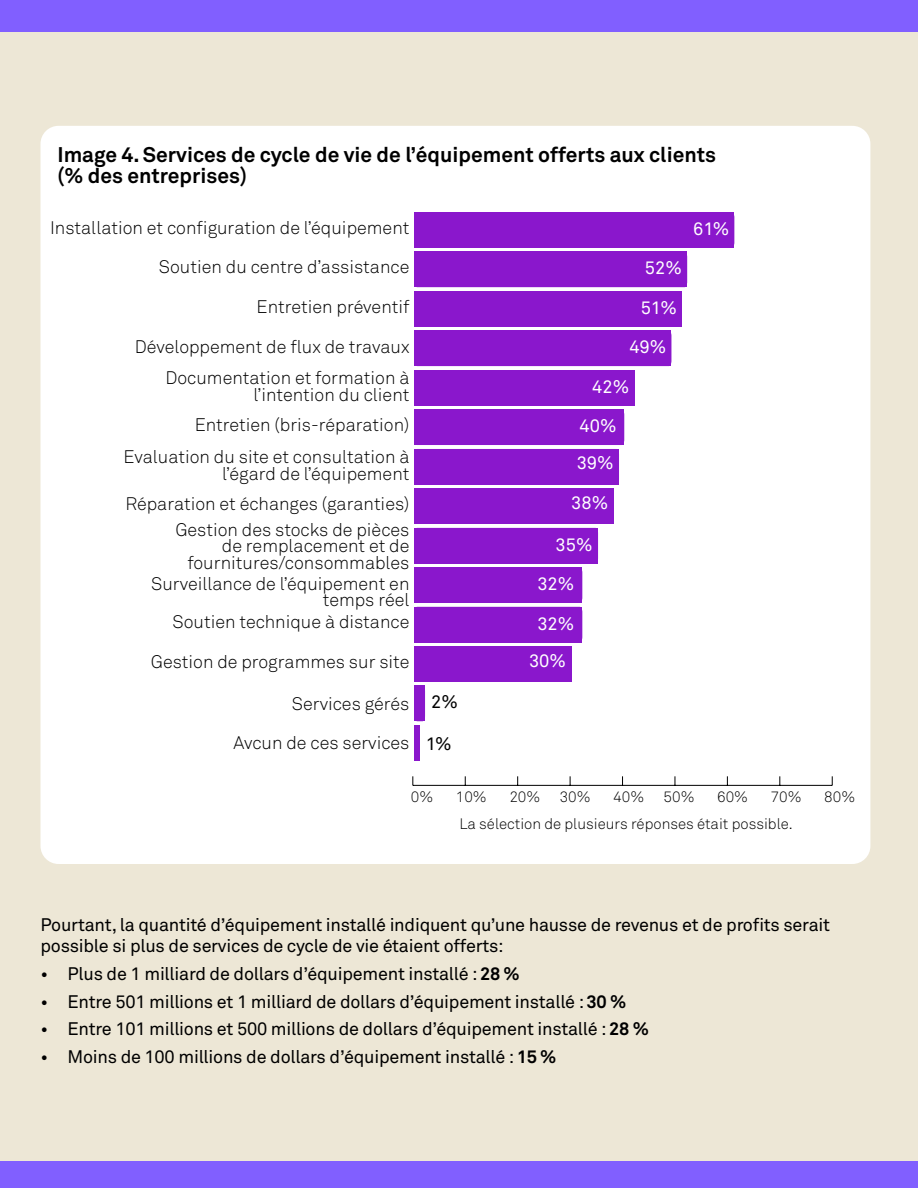
<style>
.page{position:relative;width:918px;height:1188px;background:#fff}
.page>*{position:absolute;margin:0;border:0;box-sizing:border-box;transform-origin:0 0}
.t1{font:700 21px/21px "Akkurat Pro";color:#000}
.t2{font:300 18px/16.5px "Akkurat Pro";color:#000;text-align:right}
.t3{font:18px/21px "Akkurat Pro";letter-spacing:-.015em;color:#000}
.t4{font:18px/39.5px "Akkurat Pro";color:#fff}
.t5{font:300 15px "Akkurat Pro";color:#000}
.s1{font-weight:700}
</style>
<div class="page">
<div style="left:0;top:31px;width:918px;height:1157px;background:#ede7d6"></div>
<div style="left:0;top:1161px;width:918px;height:27px;background:#815fff"></div>
<div style="left:0;top:0;width:918px;height:31px;background:#815fff"></div>
<div style="left:40px;top:126px;width:830px;height:738px;background:#fff;border-radius:18px"></div>
<hr style="left:413px;top:785px;width:419px;height:1px;background:#000">
<svg style="left:414px;top:212px;width:274px;height:510px"></svg>
<div style="left:415px;top:212px;width:319px;height:36px;background:#8a17cc"></div>
<div style="left:415px;top:331px;width:256px;height:35px;background:#8a17cc"></div>
<div style="left:415px;top:252px;width:272px;height:35px;background:#8a17cc"></div>
<div style="left:415px;top:370px;width:220px;height:36px;background:#8a17cc"></div>
<div style="left:415px;top:291px;width:267px;height:36px;background:#8a17cc"></div>
<div style="left:415px;top:409px;width:209px;height:36px;background:#8a17cc"></div>
<div style="left:415px;top:449px;width:204px;height:35px;background:#8a17cc"></div>
<div style="left:415px;top:528px;width:183px;height:35px;background:#8a17cc"></div>
<div style="left:415px;top:607px;width:167px;height:35px;background:#8a17cc"></div>
<div style="left:415px;top:488px;width:199px;height:36px;background:#8a17cc"></div>
<div style="left:415px;top:567px;width:167px;height:36px;background:#8a17cc"></div>
<div style="left:415px;top:646px;width:157px;height:36px;background:#8a17cc"></div>
<div style="left:415px;top:686px;width:10px;height:35px;background:#8a17cc"></div>
<div style="left:414px;top:725px;width:6px;height:36px;background:#8a17cc"></div>
<p class="t1" style="left:57px;top:144px;width:660px">Image 4. Services de cycle de vie de l’équipement offerts aux clients (% des entreprises)</p>
<p class="t2" style="left:50px;top:220px;width:361px">Installation et configuration de l’équipement</p>
<p class="t2" style="left:159px;top:258px;width:252px">Soutien du centre d’assistance</p>
<p class="t2" style="left:257px;top:298px;width:154px">Entretien préventif</p>
<p class="t2" style="left:135px;top:338px;width:276px">Développement de flux de travaux</p>
<p class="t2" style="left:165px;top:370px;width:246px">Documentation et formation à l’intention du client</p>
<p class="t2" style="left:195px;top:417px;width:216px">Entretien (bris-réparation)</p>
<p class="t2" style="left:123px;top:449px;width:288px">Evaluation du site et consultation à l’égard de l’équipement</p>
<p class="t2" style="left:125px;top:495px;width:286px">Réparation et échanges (garanties)</p>
<p class="t2" style="left:175px;top:521px;width:236px">Gestion des stocks de pièces de remplacement et de fournitures/consommables</p>
<p class="t2" style="left:151px;top:575px;width:260px">Surveillance de l’équipement en temps réel</p>
<p class="t2" style="left:173px;top:614px;width:238px">Soutien technique à distance</p>
<p class="t2" style="left:151px;top:654px;width:260px">Gestion de programmes sur site</p>
<p class="t2" style="left:292px;top:695px;width:119px">Services gérés</p>
<p class="t2" style="left:233px;top:735px;width:178px">Avcun de ces services</p>
<p class="t3" style="left:431px;top:692px;width:28px">2%</p>
<p class="t3" style="left:426px;top:734px;width:27px">1%</p>
<p class="t4" style="left:645px;top:248px;width:39px">52%</p>
<p class="t4" style="left:641px;top:288px;width:38px">51%</p>
<p class="t4" style="left:629px;top:327px;width:39px">49%</p>
<p class="t4" style="left:580px;top:367px;width:51px;text-indent:13px">42%<br>40%</p>
<p class="t4" style="left:577px;top:443px;width:39px">39%</p>
<p class="t4" style="left:571px;top:483px;width:39px">38%</p>
<p class="t4" style="left:537px;top:525px;width:57px;text-indent:18px">35%<br>32%</p>
<p class="t4" style="left:529px;top:605px;width:47px;line-height:37.3px;text-align:center">32%<br>30%</p>
<p class="t4" style="left:693px;top:209px;width:38px">61%</p>
<p class="t5" style="left:411px;top:788px;width:24px">0%</p>
<p class="t5" style="left:456px;top:788px;width:32px">10%</p>
<p class="t5" style="left:509px;top:788px;width:32px">20%</p>
<p class="t5" style="left:560px;top:788px;width:32px">30%</p>
<p class="t5" style="left:613px;top:788px;width:32px">40%</p>
<p class="t5" style="left:664px;top:788px;width:32px">50%</p>
<p class="t5" style="left:717px;top:788px;width:32px">60%</p>
<p class="t5" style="left:771px;top:788px;width:32px">70%</p>
<p class="t5" style="left:824px;top:788px;width:32px">80%</p>
<p class="t5" style="left:459px;top:815px;width:335px">La sélection de plusieurs réponses était possible.</p>
<p class="t3" style="left:40px;top:914px;width:791px">Pourtant, la quantité d’équipement installé indiquent qu’une hausse de revenus et de profits serait possible si plus de services de cycle de vie étaient offerts:</p>
<p class="t3" style="left:40px;top:963px;width:481px">• Plus de 1 milliard de dollars d’équipement installé : <span class="s1">28 %</span></p>
<p class="t3" style="left:40px;top:991px;width:587px">• Entre 501 millions et 1 milliard de dollars d’équipement installé : <span class="s1">30 %</span></p>
<p class="t3" style="left:40px;top:1019px;width:610px">• Entre 101 millions et 500 millions de dollars d’équipement installé : <span class="s1">28 %</span></p>
<p class="t3" style="left:40px;top:1046px;width:518px">• Moins de 100 millions de dollars d’équipement installé : <span class="s1">15 %</span></p>
</div>
